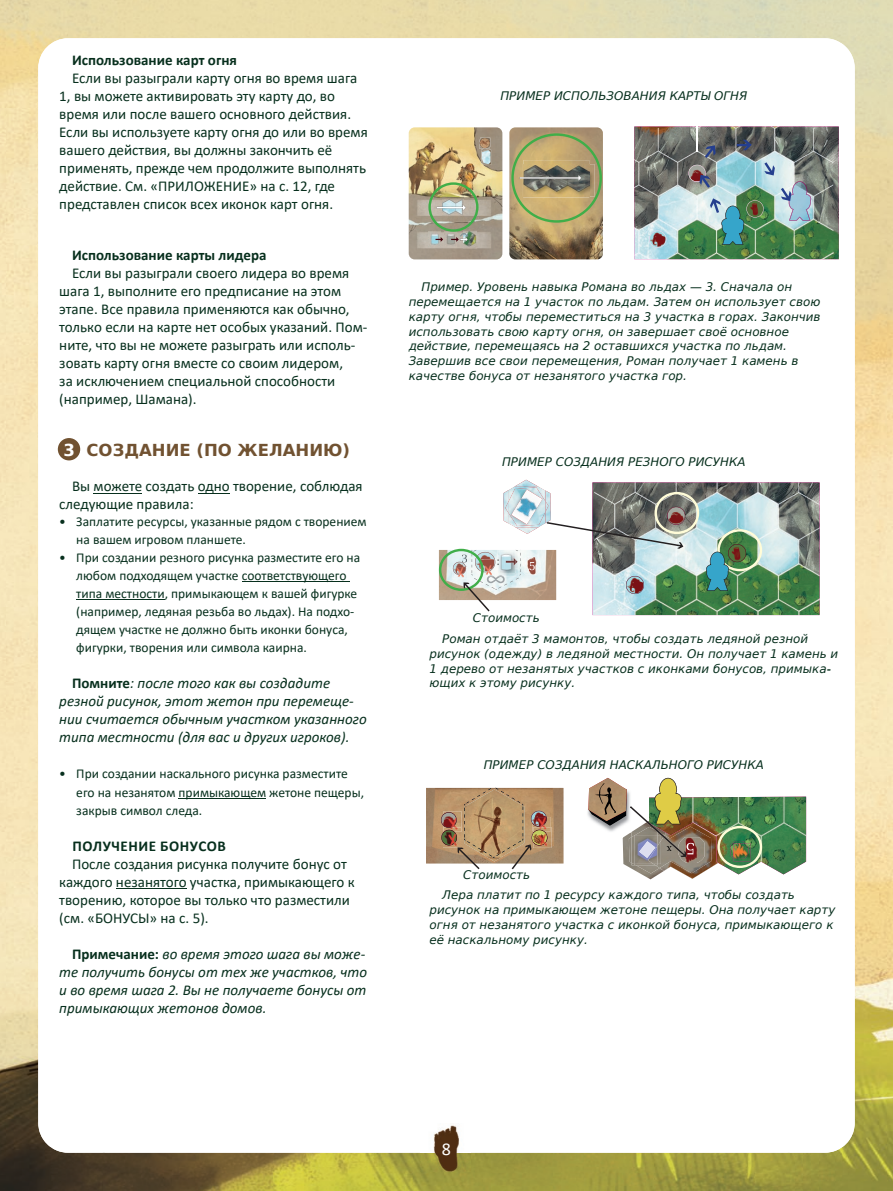
<style>
.page{position:relative;width:893px;height:1191px;background:#fff}
.page>*{position:absolute;margin:0;border:0;box-sizing:border-box;transform-origin:0 0}
.t1{font:18px "Calibri";color:#fff}
.t2{font:700 16.5px "DejaVu Sans";color:#715231}
.t3{font:15px/18px "Calibri";color:#072f1d}
.t4{font:italic 15px/18px "Calibri";color:#072f1d}
.t5{font:700 15px "Calibri";color:#072f1d}
.t6{font:700 15px "Calibri";letter-spacing:.04em;color:#072f1d}
.t7{font:13.5px/18px "Calibri";color:#072f1d}
.t8{font:italic 11.85px/14.9px "DejaVu Sans";color:#072f1d}
.s1{color:#fff}
.s2{font-weight:700;font-style:normal}
</style>
<div class="page">
<img style="left:0;top:83px;width:50px;height:1108px">
<img style="left:842px;top:83px;width:51px;height:1108px">
<img style="left:50px;top:1147px;width:53px;height:44px">
<img style="left:790px;top:1147px;width:52px;height:44px">
<img style="left:103px;top:1152px;width:687px;height:39px">
<div style="left:38px;top:38px;width:817px;height:1114px;background:#fff;border-radius:30px"></div>
<img style="left:421px;top:1125px;width:49px;height:46px">
<img style="left:426px;top:788px;width:137px;height:75px">
<img style="left:547px;top:817px;width:4px;height:10px">
<img style="left:547px;top:831px;width:4px;height:17px">
<img style="left:547px;top:827px;width:4px;height:4px">
<img style="left:641px;top:874px;width:53px;height:5px">
<img style="left:660px;top:874px;width:40px;height:4px">
<svg style="left:441px;top:787px;width:106px;height:82px"></svg>
<img style="left:588px;top:778px;width:218px;height:96px">
<div style="left:58px;top:438px;width:22px;height:22px;background:#715231;border-radius:50%"></div>
<hr style="left:94px;top:492px;width:48px;height:1px;background:#072f1d">
<hr style="left:198px;top:492px;width:32px;height:1px;background:#072f1d">
<hr style="left:242px;top:581px;width:108px;height:1px;background:#072f1d">
<hr style="left:76px;top:599px;width:89px;height:1px;background:#072f1d">
<hr style="left:179px;top:797px;width:87px;height:1px;background:#072f1d">
<hr style="left:116px;top:887px;width:71px;height:1px;background:#072f1d">
<img style="left:634px;top:127px;width:205px;height:132px">
<img style="left:409px;top:127px;width:93px;height:132px">
<svg style="left:509px;top:127px;width:94px;height:132px"></svg>
<img style="left:439px;top:480px;width:381px;height:135px">
<p class="t5" style="left:72px;top:50px;width:166px">Использование карт огня</p>
<p class="t3" style="left:59px;top:69px;width:310px;text-indent:13px">Если вы разыграли карту огня во время шага 1, вы можете активировать эту карту до, во время или после вашего основного действия.<br>Если вы используете карту огня до или во время вашего действия, вы должны закончить её применять, прежде чем продолжите выполнять действие. См. «ПРИЛОЖЕНИЕ» на с. 12, где представлен список всех иконок карт огня.</p>
<p class="t5" style="left:72px;top:244px;width:196px">Использование карты лидера</p>
<p class="t3" style="left:59px;top:264px;width:310px;text-indent:13px">Если вы разыграли своего лидера во время шага 1, выполните его предписание на этом этапе. Все правила применяются как обычно, только если на карте нет особых указаний. Пом&shy;ните, что вы не можете разыграть или исполь&shy;зовать карту огня вместе со своим лидером,<br>за исключением специальной способности (например, Шамана).</p>
<h2 class="t2" style="left:64px;top:436px;width:288px"><span class="s1">3</span> СОЗДАНИЕ (ПО ЖЕЛАНИЮ)</h2>
<p class="t3" style="left:59px;top:477px;width:305px;text-indent:13px">Вы можете создать одно творение, соблюдая следующие правила:</p>
<p class="t7" style="left:76px;top:512px;width:292px;text-indent:-17px">• Заплатите ресурсы, указанные рядом с творением на вашем игровом планшете.</p>
<p class="t7" style="left:76px;top:548px;width:285px;text-indent:-17px">• При создании резного рисунка разместите его на любом подходящем участке соответствующего типа местности, примыкающем к вашей фигурке (например, ледяная резьба во льдах). На подхо&shy;дящем участке не должно быть иконки бонуса, фигурки, творения или символа каирна.</p>
<p class="t4" style="left:59px;top:674px;width:309px;text-indent:13px"><span class="s2">Помните</span>: после того как вы создадите резной рисунок, этот жетон при перемеще&shy;нии считается обычным участком указанного типа местности (для вас и других игроков).</p>
<p class="t7" style="left:76px;top:764px;width:289px;text-indent:-17px">• При создании наскального рисунка разместите его на незанятом примыкающем жетоне пещеры, закрыв символ следа.</p>
<p class="t6" style="left:72px;top:835px;width:155px">ПОЛУЧЕНИЕ БОНУСОВ</p>
<p class="t3" style="left:59px;top:854px;width:297px;text-indent:13px">После создания рисунка получите бонус от каждого незанятого участка, примыкающего к творению, которое вы только что разместили (см. «БОНУСЫ» на с. 5).</p>
<p class="t4" style="left:59px;top:944px;width:309px;text-indent:13px"><span class="s2">Примечание:</span> во время этого шага вы може&shy;те получить бонусы от тех же участков, что и во время шага 2. Вы не получаете бонусы от примыкающих жетонов домов.</p>
<p class="t8" style="left:500px;top:88px;width:248px">ПРИМЕР ИСПОЛЬЗОВАНИЯ КАРТЫ ОГНЯ</p>
<p class="t8" style="left:409px;top:279px;width:413px;text-indent:13px">Пример. Уровень навыка Романа во льдах — 3. Сначала он перемещается на 1 участок по льдам. Затем он использует свою карту огня, чтобы переместиться на 3 участка в горах. Закончив использовать свою карту огня, он завершает своё основное действие, перемещаясь на 2 оставшихся участка по льдам.<br>Завершив все свои перемещения, Роман получает 1 камень в качестве бонуса от незанятого участка гор.</p>
<p class="t8" style="left:502px;top:454px;width:245px">ПРИМЕР СОЗДАНИЯ РЕЗНОГО РИСУНКА</p>
<p class="t8" style="left:473px;top:610px;width:68px">Стоимость</p>
<p class="t8" style="left:429px;top:631px;width:410px;text-indent:13px">Роман отдаёт 3 мамонтов, чтобы создать ледяной резной рисунок (одежду) в ледяной местности. Он получает 1 камень и 1 дерево от незанятых участков с иконками бонусов, примыка&shy;ющих к этому рисунку.</p>
<p class="t8" style="left:484px;top:757px;width:282px">ПРИМЕР СОЗДАНИЯ НАСКАЛЬНОГО РИСУНКА</p>
<p class="t8" style="left:463px;top:867px;width:68px">Стоимость</p>
<p class="t8" style="left:429px;top:887px;width:407px;text-indent:13px">Лера платит по 1 ресурсу каждого типа, чтобы создать рисунок на примыкающем жетоне пещеры. Она получает карту огня от незанятого участка с иконкой бонуса, примыкающего к её наскальному рисунку.</p>
<h1 class="t1" style="left:442px;top:1136px;width:11px">8</h1>
</div>
